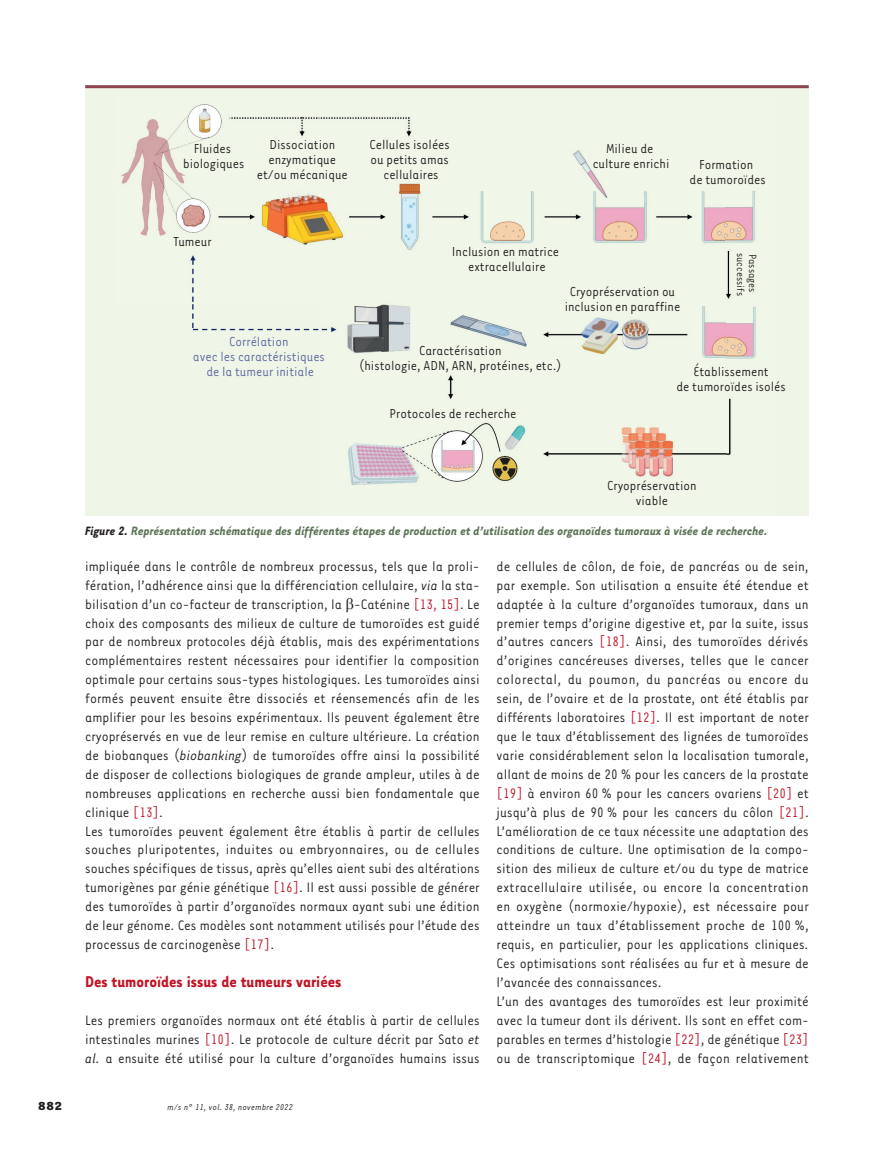
<style>
.page{position:relative;width:894px;height:1149px;background:#fff}
.page>*{position:absolute;margin:0;border:0;box-sizing:border-box;transform-origin:0 0}
.t1{font:700 18px "Tarzana Narrow";color:#c11527}
.t2{font:15.75px/18.9px "Tarzana Narrow";color:#231f20}
.t3{font:15px/15px "Tarzana Narrow";color:#231f20;text-align:center}
.t4{font:15px/15px "Tarzana Narrow";color:#5e689e;text-align:center}
.t5{font:italic 700 13.95px "Tarzana Narrow";color:#5f7659}
.t6{font:700 13.5px "Tarzana Wide";color:#231f20}
.t7{font:12px "Tarzana Narrow";color:#231f20}
.t8{font:italic 9.75px "Tarzana Narrow";letter-spacing:.025em;color:#231f20}
.s1{color:#231f20}
.s2{font-style:italic}
.s3{color:#c11527}
</style>
<div class="page">
<div style="left:85px;top:85px;width:723px;height:430px;background:#eff6e8"></div>
<img style="left:121px;top:104px;width:635px;height:381px">
<hr style="left:85px;top:85px;width:723px;height:3px;background:#8d454f">
<p class="t3" style="left:183px;top:140px;width:63px">Fluides biologiques</p>
<p class="t3" style="left:257px;top:136px;width:92px">Dissociation enzymatique et/ou mécanique</p>
<p class="t3" style="left:369px;top:136px;width:82px">Cellules isolées ou petits amas cellulaires</p>
<p class="t3" style="left:592px;top:140px;width:78px">Milieu de culture enrichi</p>
<p class="t3" style="left:689px;top:157px;width:78px">Formation<br>de tumoroïdes</p>
<p class="t3" style="left:173px;top:233px;width:40px">Tumeur</p>
<p class="t3" style="left:451px;top:243px;width:109px">Inclusion en matrice extracellulaire</p>
<p class="t3" style="left:564px;top:283px;width:117px">Cryopréservation ou inclusion en paraffine</p>
<p class="t7" style="left:747px;top:253px;width:45px;rotate:90deg">successifs</p>
<p class="t7" style="left:759px;top:254px;width:40px;rotate:90deg">Passages</p>
<p class="t4" style="left:193px;top:333px;width:133px">Corrélation<br>avec les caractéristiques de la tumeur initiale</p>
<p class="t3" style="left:359px;top:342px;width:204px">Caractérisation<br>(histologie, ADN, ARN, protéines, etc.)</p>
<p class="t3" style="left:389px;top:405px;width:128px">Protocoles de recherche</p>
<p class="t3" style="left:676px;top:363px;width:111px">Établissement<br>de tumoroïdes isolés</p>
<p class="t3" style="left:607px;top:477px;width:91px">Cryopréservation viable</p>
<p class="t5" style="left:85px;top:522px;width:684px"><span class="s1">Figure 2.</span> Représentation schématique des différentes étapes de production et d’utilisation des organoïdes tumoraux à visée de recherche.</p>
<p class="t2" style="left:85px;top:556px;width:396px">impliquée dans le contrôle de nombreux processus, tels que la proli&shy;fération, l’adhérence ainsi que la différenciation cellulaire, <span class="s2">via</span> la sta&shy;bilisation d’un co-facteur de transcription, la -Caténine <span class="s3">[13, 15]</span>. Le choix des composants des milieux de culture de tumoroïdes est guidé par de nombreux protocoles déjà établis, mais des expérimentations complémentaires restent nécessaires pour identifier la composition optimale pour certains sous-types histologiques. Les tumoroïdes ainsi formés peuvent ensuite être dissociés et réensemencés afin de les amplifier pour les besoins expérimentaux. Ils peuvent également être cryopréservés en vue de leur remise en culture ultérieure. La création de biobanques (<span class="s2">biobanking</span>) de tumoroïdes offre ainsi la possibilité de disposer de collections biologiques de grande ampleur, utiles à de nombreuses applications en recherche aussi bien fondamentale que clinique <span class="s3">[13]</span>.<br>Les tumoroïdes peuvent également être établis à partir de cellules souches pluripotentes, induites ou embryonnaires, ou de cellules souches spécifiques de tissus, après qu’elles aient subi des altérations tumorigènes par génie génétique <span class="s3">[16]</span>. Il est aussi possible de générer des tumoroïdes à partir d’organoïdes normaux ayant subi une édition de leur génome. Ces modèles sont notamment utilisés pour l’étude des processus de carcinogenèse <span class="s3">[17]</span>.</p>
<p class="t1" style="left:85px;top:970px;width:257px">Des tumoroïdes issus de tumeurs variées</p>
<p class="t2" style="left:85px;top:1009px;width:396px;text-align:justify">Les premiers organoïdes normaux ont été établis à partir de cellules intestinales murines <span class="s3">[10]</span>. Le protocole de culture décrit par Sato <span class="s2">et al.</span> a ensuite été utilisé pour la culture d’organoïdes humains issus</p>
<p class="t6" style="left:38px;top:1097px;width:26px">882</p>
<p class="t8" style="left:167px;top:1100px;width:127px">m/s n° 11, vol. 38, novembre 2022</p>
<p class="t2" style="left:496px;top:556px;width:313px">de cellules de côlon, de foie, de pancréas ou de sein, par exemple. Son utilisation a ensuite été étendue et adaptée à la culture d’organoïdes tumoraux, dans un premier temps d’origine digestive et, par la suite, issus d’autres cancers <span class="s3">[18]</span>. Ainsi, des tumoroïdes dérivés d’origines cancéreuses diverses, telles que le cancer colorectal, du poumon, du pancréas ou encore du sein, de l’ovaire et de la prostate, ont été établis par différents laboratoires <span class="s3">[12]</span>. Il est important de noter que le taux d’établissement des lignées de tumoroïdes varie considérablement selon la localisation tumorale, allant de moins de 20 % pour les cancers de la prostate <span class="s3">[19]</span> à environ 60 % pour les cancers ovariens <span class="s3">[20]</span> et jusqu’à plus de 90 % pour les cancers du côlon <span class="s3">[21]</span>.<br>L’amélioration de ce taux nécessite une adaptation des conditions de culture. Une optimisation de la compo&shy;sition des milieux de culture et/ou du type de matrice extracellulaire utilisée, ou encore la concentration en oxygène (normoxie/hypoxie), est nécessaire pour atteindre un taux d’établissement proche de 100 %, requis, en particulier, pour les applications cliniques.<br>Ces optimisations sont réalisées au fur et à mesure de l’avancée des connaissances.<br>L’un des avantages des tumoroïdes est leur proximité avec la tumeur dont ils dérivent. Ils sont en effet com&shy;parables en termes d’histologie <span class="s3">[22]</span>, de génétique <span class="s3">[23] </span>ou de transcriptomique <span class="s3">[24]</span>, de façon relativement</p>
</div>
